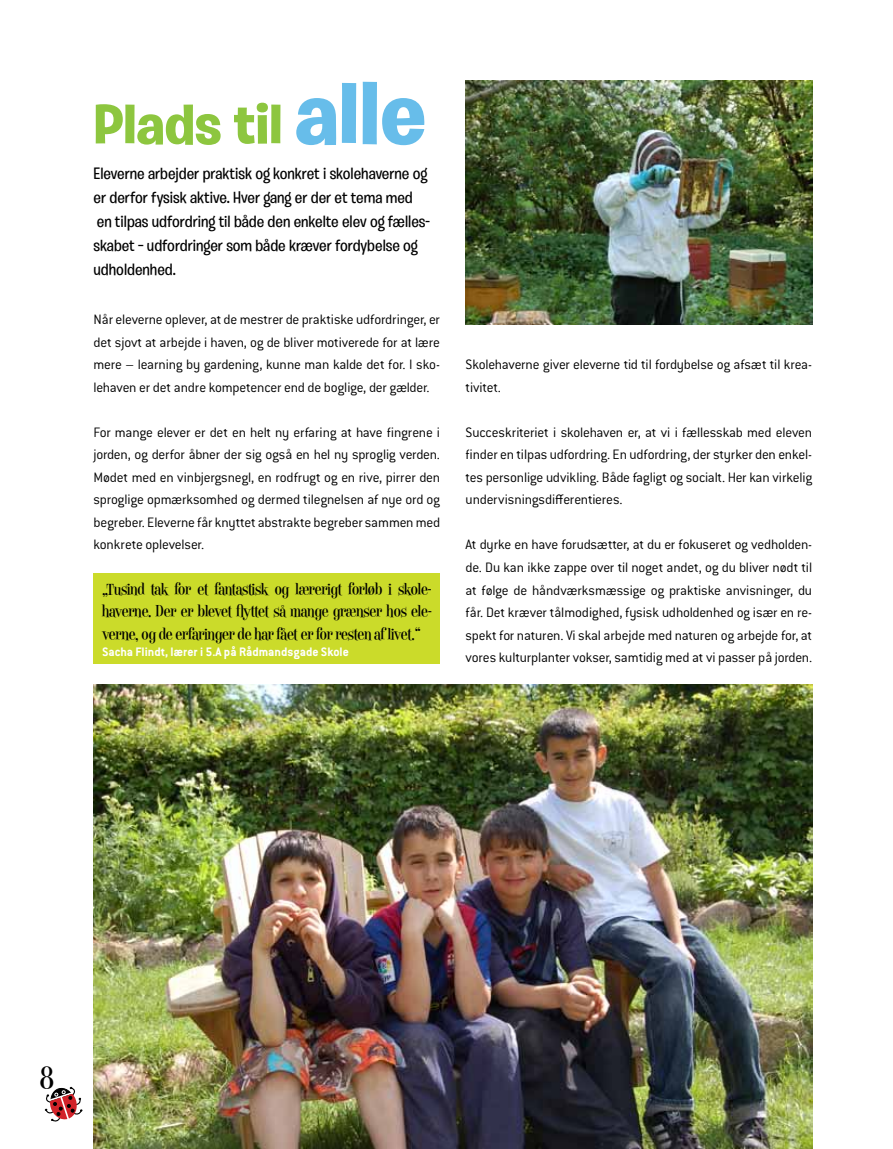
<style>
.page{position:relative;width:893px;height:1149px;background:#fff}
.page>*{position:absolute;margin:0;border:0;box-sizing:border-box;transform-origin:0 0}
.t1{font:700 57px "Burbank Big";color:#8dc63f}
.t2{font:33px "Ed";color:#000}
.t3{font:17.25px/22.5px "Ed";color:#000;text-align:justify}
.t4{font:500 16.5px/24px "Burbank Big";color:#000}
.t5{font:300 15px/22.5px "Conduit ITC Std";letter-spacing:-.015em;color:#000;text-align:justify}
.t6{font:700 13.5px "Conduit ITC Std";color:#fff}
.s1{font-size:88.5px;color:#67bdea}
</style>
<div class="page">
<div style="left:94px;top:573px;width:346px;height:90px;background:#cbdb2a"></div>
<svg style="left:44px;top:1086px;width:39px;height:36px"></svg>
<img style="left:94px;top:684px;width:718px;height:464px">
<img style="left:466px;top:81px;width:346px;height:243px">
<h1 class="t1" style="left:94px;top:90px;width:334px">Plads til <span class="s1">alle</span></h1>
<p class="t4" style="left:94px;top:161px;width:338px">Eleverne arbejder praktisk og konkret i skolehaverne og er derfor fysisk aktive. Hver gang er der et tema med en tilpas udfordring til både den enkelte elev og fælles&shy;skabet – udfordringer som både kræver fordybelse og udholdenhed.</p>
<p class="t5" style="left:94px;top:308px;width:348px">Når eleverne oplever, at de mestrer de praktiske udfordringer, er det sjovt at arbejde i haven, og de bliver motiverede for at lære mere – learning by gardening, kunne man kalde det for. I sko&shy;lehaven er det andre kompetencer end de boglige, der gælder.</p>
<p class="t5" style="left:94px;top:420px;width:348px">For mange elever er det en helt ny erfaring at have fingrene i jorden, og derfor åbner der sig også en hel ny sproglig verden.<br>Mødet med en vinbjergsnegl, en rodfrugt og en rive, pirrer den sproglige opmærksomhed og dermed tilegnelsen af nye ord og begreber. Eleverne får knyttet abstrakte begreber sammen med konkrete oplevelser.</p>
<p class="t3" style="left:102px;top:577px;width:331px">„Tusind tak for et fantastisk og lærerigt forløb i skole&shy;haverne. Der er blevet flyttet så mange grænser hos ele&shy;verne, og de erfaringer de har fået er for resten af livet.“</p>
<p class="t6" style="left:102px;top:643px;width:248px">Sacha Flindt, lærer i 5.A på Rådmandsgade Skole</p>
<p class="t5" style="left:466px;top:353px;width:348px">Skolehaverne giver eleverne tid til fordybelse og afsæt til krea&shy;tivitet.</p>
<p class="t5" style="left:466px;top:420px;width:348px">Succeskriteriet i skolehaven er, at vi i fællesskab med eleven finder en tilpas udfordring. En udfordring, der styrker den enkel&shy;tes personlige udvikling. Både fagligt og socialt. Her kan virkelig undervisningsdifferentieres.</p>
<p class="t5" style="left:466px;top:533px;width:348px">At dyrke en have forudsætter, at du er fokuseret og vedholden&shy;de. Du kan ikke zappe over til noget andet, og du bliver nødt til at følge de håndværksmæssige og praktiske anvisninger, du får. Det kræver tålmodighed, fysisk udholdenhed og især en re&shy;spekt for naturen. Vi skal arbejde med naturen og arbejde for, at vores kulturplanter vokser, samtidig med at vi passer på jorden.</p>
<h2 class="t2" style="left:40px;top:1058px;width:15px">8</h2>
</div>
